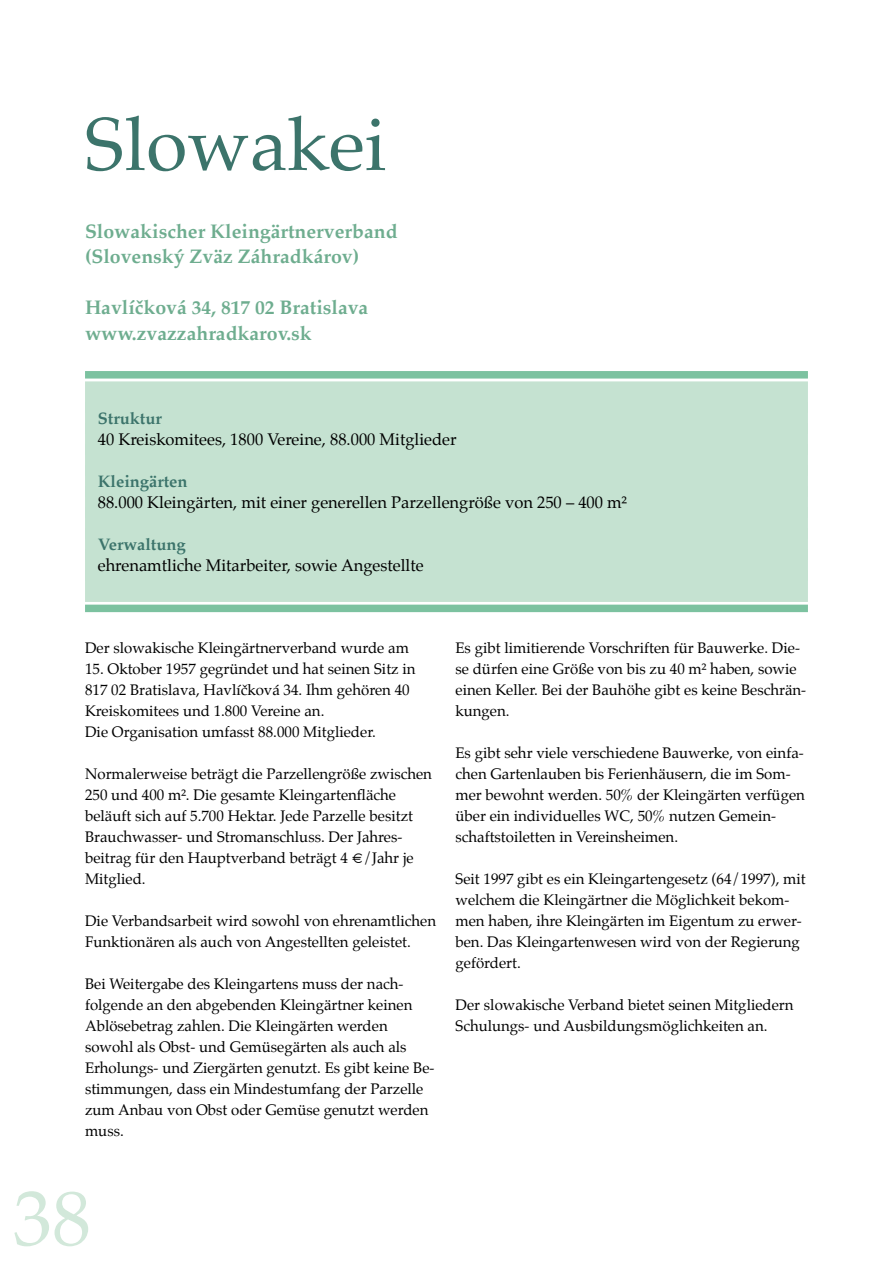
<style>
.page{position:relative;width:893px;height:1263px;background:#fff}
.page>*{position:absolute;margin:0;border:0;box-sizing:border-box;transform-origin:0 0}
.t1{font:78px "Palatino";color:#d2e8da}
.t2{font:75px "Palatino";color:#3c746b}
.t3{font:700 19.5px/25.5px "Palatino";color:#6ead8f}
.t4{font:16.5px "Palatino";color:#000}
.t5{font:700 16.5px "Palatino";color:#3c746b}
.t6{font:15px/21px "Palatino";color:#000}
</style>
<div class="page">
<div style="left:85px;top:371px;width:723px;height:8px;background:#7cc2a0"></div>
<div style="left:85px;top:381px;width:723px;height:32px;background:#c5e2d1"></div>
<div style="left:85px;top:402px;width:723px;height:32px;background:#c5e2d1"></div>
<div style="left:85px;top:423px;width:723px;height:32px;background:#c5e2d1"></div>
<div style="left:85px;top:444px;width:723px;height:32px;background:#c5e2d1"></div>
<div style="left:85px;top:465px;width:723px;height:32px;background:#c5e2d1"></div>
<div style="left:85px;top:486px;width:723px;height:32px;background:#c5e2d1"></div>
<div style="left:85px;top:507px;width:723px;height:32px;background:#c5e2d1"></div>
<div style="left:85px;top:528px;width:723px;height:32px;background:#c5e2d1"></div>
<div style="left:85px;top:549px;width:723px;height:32px;background:#c5e2d1"></div>
<div style="left:85px;top:570px;width:723px;height:32px;background:#c5e2d1"></div>
<div style="left:85px;top:605px;width:723px;height:7px;background:#7cc2a0"></div>
<h2 class="t2" style="left:85px;top:82px;width:303px">Slowakei</h2>
<h3 class="t3" style="left:85px;top:218px;width:314px">Slowakischer Kleingärtnerverband (Slovenský Zväz Záhradkárov)</h3>
<h3 class="t3" style="left:85px;top:294px;width:285px">Havlíčková 34, 817 02 Bratislava www.zvazzahradkarov.sk</h3>
<p class="t5" style="left:98px;top:404px;width:66px">Struktur</p>
<p class="t4" style="left:98px;top:425px;width:360px">40 Kreiskomitees, 1800 Vereine, 88.000 Mitglieder</p>
<p class="t5" style="left:98px;top:467px;width:91px">Kleingärten</p>
<p class="t4" style="left:98px;top:488px;width:530px">88.000 Kleingärten, mit einer generellen Parzellengröße von 250 – 400 m²</p>
<p class="t5" style="left:98px;top:530px;width:89px">Verwaltung</p>
<p class="t4" style="left:98px;top:551px;width:327px">ehrenamtliche Mitarbeiter, sowie Angestellte</p>
<p class="t6" style="left:85px;top:637px;width:325px">Der slowakische Kleingärtnerverband wurde am</p>
<p class="t6" style="left:85px;top:658px;width:332px">15. Oktober 1957 gegründet und hat seinen Sitz in 817 02 Bratislava, Havlíčková 34. Ihm gehören 40<br>Kreiskomitees und 1.800 Vereine an.<br>Die Organisation umfasst 88.000 Mitglieder.</p>
<p class="t6" style="left:85px;top:763px;width:348px">Normalerweise beträgt die Parzellengröße zwischen 250 und 400 m². Die gesamte Kleingartenfläche beläuft sich auf 5.700 Hektar. Jede Parzelle besitzt Brauchwasser- und Stromanschluss. Der Jahres&shy;beitrag für den Hauptverband beträgt 4 €/Jahr je Mitglied.</p>
<p class="t6" style="left:85px;top:910px;width:353px">Die Verbandsarbeit wird sowohl von ehrenamtlichen<br>Funktionären als auch von Angestellten geleistet.</p>
<p class="t6" style="left:85px;top:973px;width:351px">Bei Weitergabe des Kleingartens muss der nach&shy;folgende an den abgebenden Kleingärtner keinen Ablösebetrag zahlen. Die Kleingärten werden sowohl als Obst- und Gemüsegärten als auch als Erholungs- und Ziergärten genutzt. Es gibt keine Be&shy;stimmungen, dass ein Mindestumfang der Parzelle zum Anbau von Obst oder Gemüse genutzt werden muss.</p>
<p class="t6" style="left:455px;top:637px;width:352px">Es gibt limitierende Vorschriften für Bauwerke. Die&shy;se dürfen eine Größe von bis zu 40 m² haben, sowie einen Keller. Bei der Bauhöhe gibt es keine Beschrän&shy;kungen.</p>
<p class="t6" style="left:455px;top:742px;width:351px">Es gibt sehr viele verschiedene Bauwerke, von einfa&shy;chen Gartenlauben bis Ferienhäusern, die im Som&shy;mer bewohnt werden. 50% der Kleingärten verfügen über ein individuelles WC, 50% nutzen Gemein&shy;schaftstoiletten in Vereinsheimen.</p>
<p class="t6" style="left:455px;top:868px;width:352px">Seit 1997 gibt es ein Kleingartengesetz (64/1997), mit welchem die Kleingärtner die Möglichkeit bekom&shy;men haben, ihre Kleingärten im Eigentum zu erwer&shy;ben. Das Kleingartenwesen wird von der Regierung gefördert.</p>
<p class="t6" style="left:455px;top:994px;width:340px">Der slowakische Verband bietet seinen Mitgliedern<br>Schulungs- und Ausbildungsmöglichkeiten an.</p>
<h1 class="t1" style="left:13px;top:1154px;width:79px">38</h1>
</div>
